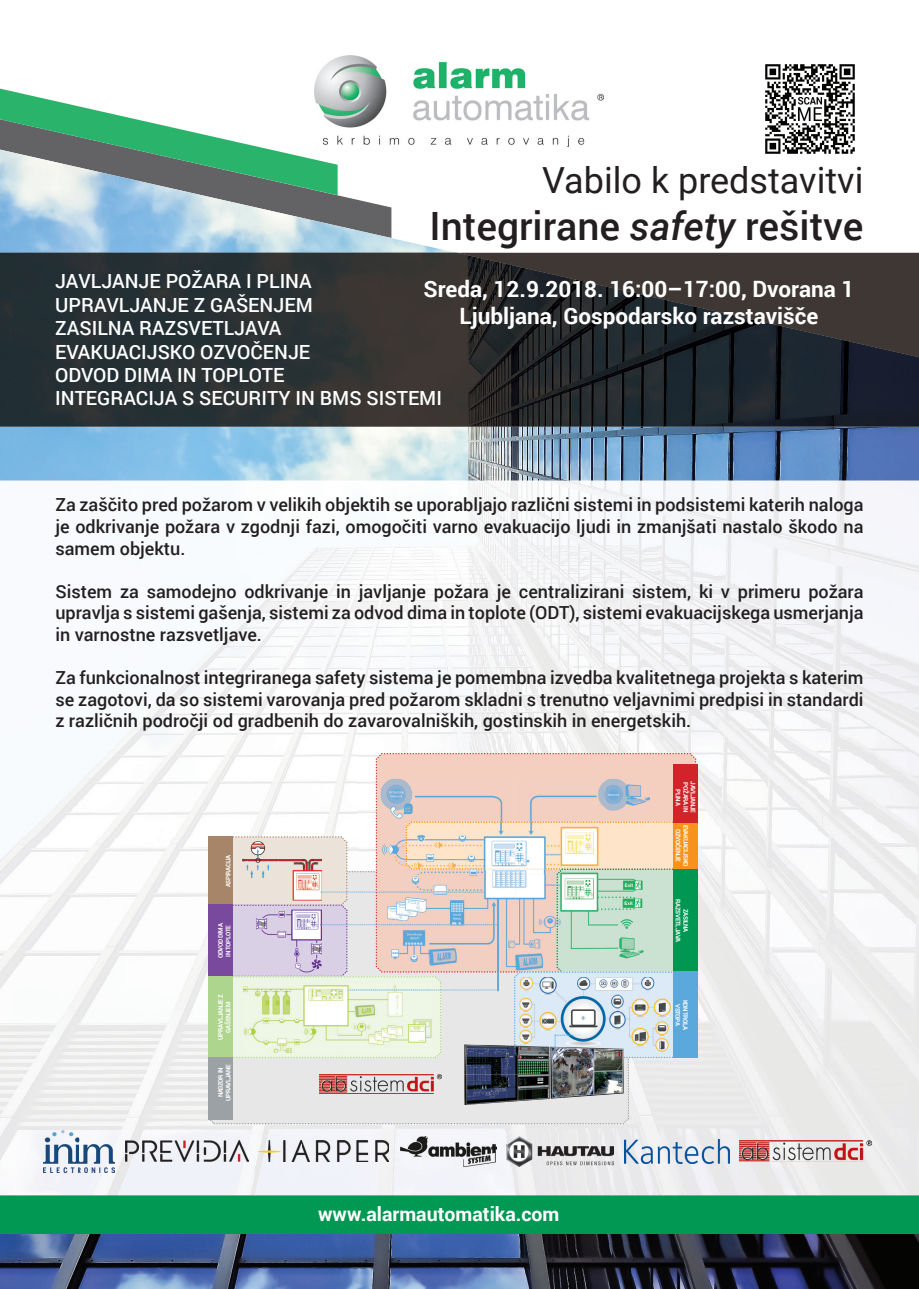
<style>
.page{position:relative;width:919px;height:1289px;background:#fff}
.page>*{position:absolute;margin:0;border:0;box-sizing:border-box;transform-origin:0 0}
.t1{font:500 39px "Roboto";color:#231f20}
.t2{font:36px "Roboto";color:#231f20}
.t3{font:700 22.5px/27px "Roboto";color:#fff;text-align:center}
.t4{font:500 19.5px/23.4px "Roboto";color:#fff}
.t5{font:700 19.5px "Roboto";color:#fff}
.t6{font:500 18px/21.6px "Roboto";color:#231f20;text-align:justify}
.t7{font:700 6.3px/7.5px "Roboto";letter-spacing:-.05em;color:#fff;text-align:center}
.s1{font-style:italic}
</style>
<div class="page">
<svg style="left:0;top:89px;width:272px;height:61px"></svg>
<img style="left:0;top:150px;width:918px;height:1138px">
<div style="left:664px;top:253px;width:254px;height:93px;background:#3e3734"></div>
<img style="left:0;top:253px;width:664px;height:173px">
<img style="left:663px;top:299px;width:205px;height:127px">
<img style="left:867px;top:346px;width:51px;height:80px">
<img style="left:314px;top:55px;width:290px;height:91px">
<div style="left:0;top:1195px;width:918px;height:38px;background:#009852"></div>
<img style="left:755px;top:64px;width:108px;height:99px">
<img style="left:0;top:480px;width:357px;height:357px">
<img style="left:357px;top:480px;width:459px;height:306px">
<img style="left:816px;top:480px;width:102px;height:715px">
<img style="left:664px;top:786px;width:153px;height:409px">
<img style="left:0;top:837px;width:255px;height:358px">
<img style="left:613px;top:1124px;width:51px;height:71px">
<img style="left:255px;top:1124px;width:358px;height:71px">
<img style="left:44px;top:1129px;width:71px;height:43px">
<img style="left:258px;top:1140px;width:131px;height:21px">
<img style="left:400px;top:1136px;width:96px;height:30px">
<img style="left:506px;top:1136px;width:107px;height:30px">
<img style="left:624px;top:1139px;width:105px;height:24px">
<img style="left:739px;top:1140px;width:132px;height:21px">
<img style="left:125px;top:1140px;width:123px;height:21px">
<img style="left:208px;top:752px;width:489px;height:372px">
<div style="left:673px;top:764px;width:24px;height:58px;background:#d1232a"></div>
<h2 class="t2" style="left:542px;top:155px;width:323px">Vabilo k predstavitvi</h2>
<h1 class="t1" style="left:429px;top:198px;width:435px">Integrirane <span class="s1">safety</span> rešitve</h1>
<p class="t4" style="left:55px;top:269px;width:388px">JAVLJANJE POŽARA I PLINA<br>UPRAVLJANJE Z GAŠENJEM<br>ZASILNA RAZSVETLJAVA<br>EVAKUACIJSKO OZVOČENJE<br>ODVOD DIMA IN TOPLOTE<br>INTEGRACIJA S SECURITY IN BMS SISTEMI</p>
<p class="t3" style="left:423px;top:274px;width:432px">Sreda, 12.9.2018. 16:00–17:00, Dvorana 1<br>Ljubljana, Gospodarsko razstavišče</p>
<p class="t6" style="left:55px;top:493px;width:809px">Za zaščito pred požarom v velikih objektih se uporabljajo različni sistemi in podsistemi katerih naloga je odkrivanje požara v zgodnji fazi, omogočiti varno evakuacijo ljudi in zmanjšati nastalo škodo na samem objektu.</p>
<p class="t6" style="left:55px;top:580px;width:809px">Sistem za samodejno odkrivanje in javljanje požara je centralizirani sistem, ki v primeru požara upravlja s sistemi gašenja, sistemi za odvod dima in toplote (ODT), sistemi evakuacijskega usmerjanja in varnostne razsvetljave.</p>
<p class="t6" style="left:55px;top:666px;width:809px">Za funkcionalnost integriranega safety sistema je pomembna izvedba kvalitetnega projekta s katerim se zagotovi, da so sistemi varovanja pred požarom skladni s trenutno veljavnimi predpisi in standardi z različnih področji od gradbenih do zavarovalniških, gostinskih in energetskih.</p>
<p class="t7" style="left:224px;top:887px;width:34px;rotate:-90deg">ASPIRACIJA</p>
<p class="t7" style="left:216px;top:958px;width:36px;text-align:left;rotate:-90deg">ODVOD DIMA<br>IN TOPLOTE</p>
<p class="t7" style="left:216px;top:1039px;width:46px;rotate:-90deg">UPRAVLJANJE Z<br>GAŠENJEM</p>
<p class="t7" style="left:216px;top:1100px;width:38px;rotate:-90deg">NADZOR IN<br>UPRAVLJANE</p>
<p class="t5" style="left:318px;top:1199px;width:243px">www.alarmautomatika.com</p>
<p class="t7" style="left:689px;top:782px;width:31px;rotate:90deg">POŽARA IN</p>
<p class="t7" style="left:697px;top:781px;width:33px;rotate:90deg">JAVLJANJE</p>
<p class="t7" style="left:682px;top:789px;width:18px;rotate:90deg">PLINA</p>
<p class="t7" style="left:689px;top:824px;width:43px;rotate:90deg">EVAKUACIJSKO<br>OZVOČENJE</p>
<p class="t7" style="left:689px;top:899px;width:44px;rotate:90deg">ZASILNA<br>RAZSVETLJAVA</p>
<p class="t7" style="left:689px;top:999px;width:32px;rotate:90deg">KONTROLA<br>VSTOPA</p>
</div>
